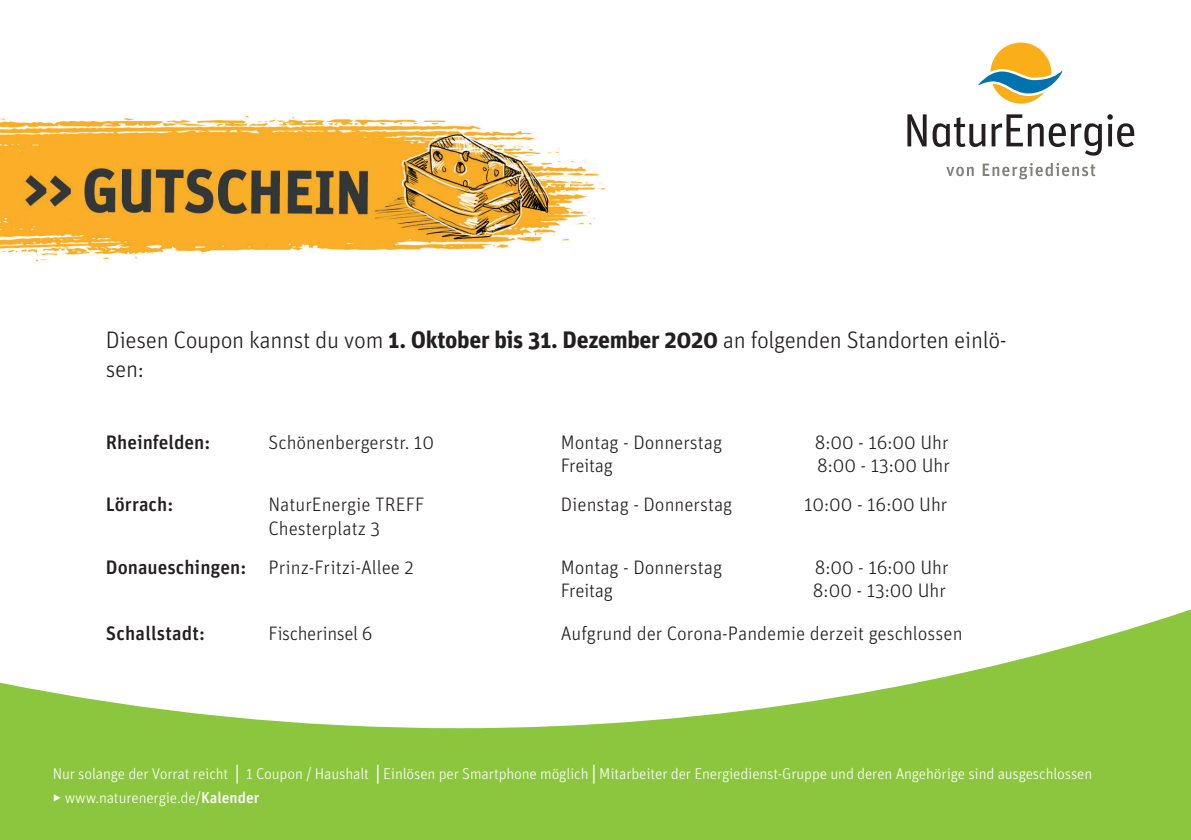
<style>
.page{position:relative;width:1191px;height:840px;background:#fff}
.page>*{position:absolute;margin:0;border:0;box-sizing:border-box;transform-origin:0 0}
.t1{font:300 23.8px/28.6px "Unit OT";letter-spacing:-.015em;color:#231f20}
.t2{font:300 19.4px/39px "Unit OT";color:#231f20}
.t3{font:500 19.4px "Unit OT";color:#231f20}
.t4{font:300 19.4px "Unit OT";letter-spacing:-.02em;color:#231f20}
.t5{font:300 15.6px/24px "Unit OT";letter-spacing:-.01em;color:#fff}
.s1{font-weight:700}
.s2{font-weight:500}
.s3{font-family:"Franklin Gothic";font-weight:400}
</style>
<div class="page">
<svg style="left:0;top:609px;width:1191px;height:230px;fill:#8bc63e"></svg>
<svg style="left:946px;top:163px;width:149px;height:16px"></svg>
<svg style="left:978px;top:43px;width:84px;height:60px"></svg>
<svg style="left:907px;top:114px;width:19px;height:32px"></svg>
<svg style="left:932px;top:117px;width:53px;height:30px"></svg>
<svg style="left:1107px;top:114px;width:27px;height:33px"></svg>
<svg style="left:991px;top:114px;width:110px;height:41px"></svg>
<img style="left:0;top:115px;width:605px;height:147px">
<p class="t1" style="left:106px;top:325px;width:902px">Diesen Coupon kannst du vom <span class="s1">1. Oktober bis 31. Dezember 2020</span> an folgenden Standorten einlö&shy;sen:</p>
<p class="t3" style="left:106px;top:430px;width:106px">Rheinfelden:</p>
<p class="t2" style="left:268px;top:422px;width:167px">Schönenbergerstr. 10</p>
<p class="t2" style="left:561px;top:422px;width:163px">Montag - Donnerstag</p>
<p class="t2" style="left:814px;top:422px;width:135px">8:00 - 16:00 Uhr</p>
<p class="t4" style="left:561px;top:454px;width:53px">Freitag</p>
<p class="t2" style="left:817px;top:446px;width:134px">8:00 - 13:00 Uhr</p>
<p class="t3" style="left:106px;top:492px;width:69px">Lörrach:</p>
<p class="t2" style="left:268px;top:485px;width:158px">NaturEnergie TREFF</p>
<p class="t2" style="left:561px;top:485px;width:173px">Dienstag - Donnerstag</p>
<p class="t2" style="left:804px;top:485px;width:145px">10:00 - 16:00 Uhr</p>
<p class="t2" style="left:106px;top:508px;width:309px;text-indent:162px">Chesterplatz 3<br><span class="s2">Donaueschingen:</span> Prinz-Fritzi-Allee 2</p>
<p class="t2" style="left:561px;top:547px;width:163px">Montag - Donnerstag</p>
<p class="t2" style="left:814px;top:547px;width:135px">8:00 - 16:00 Uhr</p>
<p class="t4" style="left:561px;top:579px;width:53px">Freitag</p>
<p class="t2" style="left:813px;top:570px;width:134px">8:00 - 13:00 Uhr</p>
<p class="t3" style="left:106px;top:621px;width:101px">Schallstadt:</p>
<p class="t4" style="left:268px;top:621px;width:106px">Fischerinsel 6</p>
<p class="t2" style="left:561px;top:613px;width:403px">Aufgrund der Corona-Pandemie derzeit geschlossen</p>
<p class="t5" style="left:53px;top:761px;width:1041px">Nur solange der Vorrat reicht <span class="s3">│</span> 1 Coupon / Haushalt <span class="s3">│</span>Einlösen per Smartphone möglich<span class="s3">│</span>Mitarbeiter der Energiedienst-Gruppe und deren Angehörige sind ausgeschlossen ‣ www.naturenergie.de/<span class="s2">Kalender</span></p>
</div>
